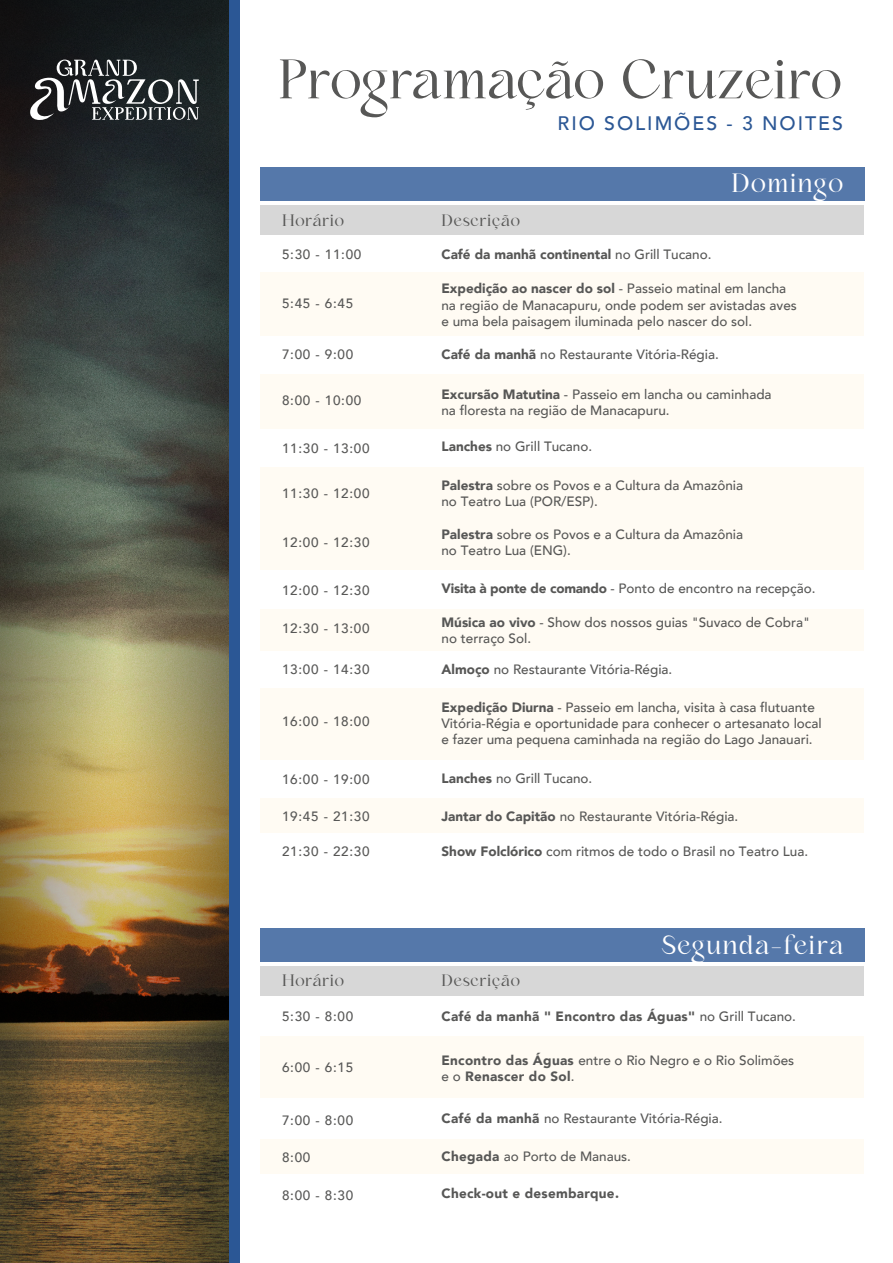
<style>
.page{position:relative;width:893px;height:1263px;background:#fff}
.page>*{position:absolute;margin:0;border:0;box-sizing:border-box;transform-origin:0 0}
.t1{font:50.25px "Kaftan Serif";letter-spacing:.005em;color:#575756}
.t2{font:24px "Kaftan Serif";letter-spacing:.055em;color:#fff}
.t3{font:500 19.5px "Avenir";letter-spacing:.1em;color:#2b5795}
.t4{font:15px "Kaftan Serif";letter-spacing:.05em;color:#575756}
.t5{font:500 13.5px/16.2px "Avenir";color:#575756}
.t6{font:900 13.5px "Avenir";letter-spacing:.02em;color:#575756}
.t7{font:900 13.5px "Avenir";color:#575756}
.s1{font-weight:500}
.s2{font-weight:900}
</style>
<div class="page">
<img style="left:0;top:353px;width:229px;height:910px">
<svg style="left:0;top:0;width:229px;height:353px;background:#262c2c"></svg>
<div style="left:229px;top:0;width:11px;height:1263px;background:#2b5795"></div>
<svg style="left:29px;top:60px;width:170px;height:60px;background:#4e5153"></svg>
<div style="left:260px;top:374px;width:146px;height:54px;background:#fffbf3"></div>
<div style="left:406px;top:374px;width:458px;height:54px;background:#fffbf3"></div>
<div style="left:260px;top:206px;width:146px;height:29px;background:#d7d7d7"></div>
<div style="left:406px;top:206px;width:458px;height:29px;background:#d7d7d7"></div>
<div style="left:260px;top:168px;width:604px;height:33px;background:#5578aa"></div>
<div style="left:260px;top:273px;width:146px;height:63px;background:#fffbf3"></div>
<div style="left:406px;top:273px;width:458px;height:63px;background:#fffbf3"></div>
<div style="left:260px;top:689px;width:146px;height:71px;background:#fffbf3"></div>
<div style="left:406px;top:689px;width:458px;height:71px;background:#fffbf3"></div>
<div style="left:260px;top:798px;width:146px;height:34px;background:#fffbf3"></div>
<div style="left:406px;top:798px;width:458px;height:34px;background:#fffbf3"></div>
<div style="left:260px;top:609px;width:146px;height:42px;background:#fffbf3"></div>
<div style="left:406px;top:609px;width:458px;height:42px;background:#fffbf3"></div>
<div style="left:260px;top:467px;width:146px;height:103px;background:#fffbf3"></div>
<div style="left:406px;top:467px;width:458px;height:103px;background:#fffbf3"></div>
<div style="left:260px;top:1139px;width:146px;height:34px;background:#fffbf3"></div>
<div style="left:406px;top:1139px;width:458px;height:34px;background:#fffbf3"></div>
<div style="left:260px;top:966px;width:146px;height:29px;background:#d7d7d7"></div>
<div style="left:406px;top:966px;width:458px;height:29px;background:#d7d7d7"></div>
<div style="left:260px;top:928px;width:604px;height:33px;background:#5578aa"></div>
<div style="left:260px;top:1036px;width:146px;height:62px;background:#fffbf3"></div>
<div style="left:406px;top:1036px;width:458px;height:62px;background:#fffbf3"></div>
<h1 class="t1" style="left:278px;top:47px;width:565px">Programação Cruzeiro</h1>
<h3 class="t3" style="left:557px;top:106px;width:287px">RIO SOLIMÕES - 3 NOITES</h3>
<h2 class="t2" style="left:731px;top:167px;width:113px">Domingo</h2>
<p class="t4" style="left:282px;top:210px;width:64px">Horário</p>
<p class="t4" style="left:441px;top:210px;width:80px">Descrição</p>
<p class="t7" style="left:441px;top:242px;width:272px">Café da manhã continental <span class="s1">no Grill Tucano.</span></p>
<p class="t5" style="left:282px;top:245px;width:81px">5:30 - 11:00</p>
<p class="t5" style="left:282px;top:294px;width:73px">5:45 - 6:45</p>
<p class="t5" style="left:441px;top:280px;width:357px"><span class="s2">Expedição ao nascer do sol</span> - Passeio matinal em lancha na região de Manacapuru, onde podem ser avistadas aves e uma bela paisagem iluminada pelo nascer do sol.</p>
<p class="t5" style="left:282px;top:345px;width:73px">7:00 - 9:00</p>
<p class="t5" style="left:282px;top:391px;width:81px">8:00 - 10:00</p>
<p class="t5" style="left:282px;top:440px;width:89px">11:30 - 13:00</p>
<p class="t5" style="left:282px;top:485px;width:89px">11:30 - 12:00</p>
<p class="t5" style="left:282px;top:533px;width:89px">12:00 - 12:30</p>
<p class="t5" style="left:441px;top:345px;width:279px"><span class="s2">Café da manhã</span> no Restaurante Vitória-Régia.</p>
<p class="t5" style="left:441px;top:385px;width:332px"><span class="s2">Excursão Matutina</span> - Passeio em lancha ou caminhada na floresta na região de Manacapuru.</p>
<p class="t5" style="left:442px;top:438px;width:152px"><span class="s2">Lanches</span> no Grill Tucano.</p>
<p class="t5" style="left:441px;top:476px;width:303px"><span class="s2">Palestra</span> sobre os Povos e a Cultura da Amazônia no Teatro Lua (POR/ESP).</p>
<p class="t5" style="left:441px;top:525px;width:303px"><span class="s2">Palestra</span> sobre os Povos e a Cultura da Amazônia no Teatro Lua (ENG).</p>
<p class="t5" style="left:282px;top:581px;width:89px">12:00 - 12:30</p>
<p class="t5" style="left:442px;top:579px;width:375px"><span class="s2">Visita à ponte de comando</span> - Ponto de encontro na recepção.</p>
<p class="t5" style="left:282px;top:619px;width:89px">12:30 - 13:00</p>
<p class="t5" style="left:442px;top:613px;width:370px"><span class="s2">Música ao vivo</span> - Show dos nossos guias "Suvaco de Cobra" no terraço Sol.</p>
<p class="t5" style="left:282px;top:661px;width:89px">13:00 - 14:30</p>
<p class="t5" style="left:442px;top:660px;width:232px"><span class="s2">Almoço</span> no Restaurante Vitória-Régia.</p>
<p class="t5" style="left:282px;top:712px;width:89px">16:00 - 18:00</p>
<p class="t5" style="left:441px;top:698px;width:382px"><span class="s2">Expedição Diurna</span> - Passeio em lancha, visita à casa flutuante<br>Vitória-Régia e oportunidade para conhecer o artesanato local e fazer uma pequena caminhada na região do Lago Janauari.</p>
<p class="t5" style="left:282px;top:770px;width:89px">16:00 - 19:00</p>
<p class="t5" style="left:442px;top:770px;width:152px"><span class="s2">Lanches</span> no Grill Tucano.</p>
<p class="t5" style="left:282px;top:808px;width:89px">19:45 - 21:30</p>
<p class="t5" style="left:442px;top:807px;width:298px"><span class="s2">Jantar do Capitão</span> no Restaurante Vitória-Régia.</p>
<p class="t5" style="left:282px;top:843px;width:89px">21:30 - 22:30</p>
<p class="t5" style="left:442px;top:842px;width:368px"><span class="s2">Show Folclórico</span> com ritmos de todo o Brasil no Teatro Lua.</p>
<h2 class="t2" style="left:662px;top:929px;width:183px">Segunda-feira</h2>
<p class="t4" style="left:282px;top:971px;width:64px">Horário</p>
<p class="t4" style="left:441px;top:971px;width:80px">Descrição</p>
<p class="t5" style="left:282px;top:1007px;width:73px">5:30 - 8:00</p>
<p class="t6" style="left:441px;top:1004px;width:356px">Café da manhã " Encontro das Águas" <span class="s1">no Grill Tucano.</span></p>
<p class="t5" style="left:282px;top:1058px;width:73px">6:00 - 6:15</p>
<p class="t5" style="left:441px;top:1051px;width:354px"><span class="s2">Encontro das Águas</span> entre o Rio Negro e o Rio Solimões e o <span class="s2">Renascer do Sol</span>.</p>
<p class="t5" style="left:442px;top:1109px;width:283px"><span class="s2">Café da manhã</span> no Restaurante Vitória-Régia.</p>
<p class="t5" style="left:282px;top:1111px;width:73px">7:00 - 8:00</p>
<p class="t5" style="left:282px;top:1148px;width:30px">8:00</p>
<p class="t5" style="left:442px;top:1147px;width:191px"><span class="s2">Chegada</span> ao Porto de Manaus.</p>
<p class="t5" style="left:282px;top:1186px;width:73px">8:00 - 8:30</p>
<p class="t6" style="left:442px;top:1181px;width:179px">Check-out e desembarque.</p>
</div>
